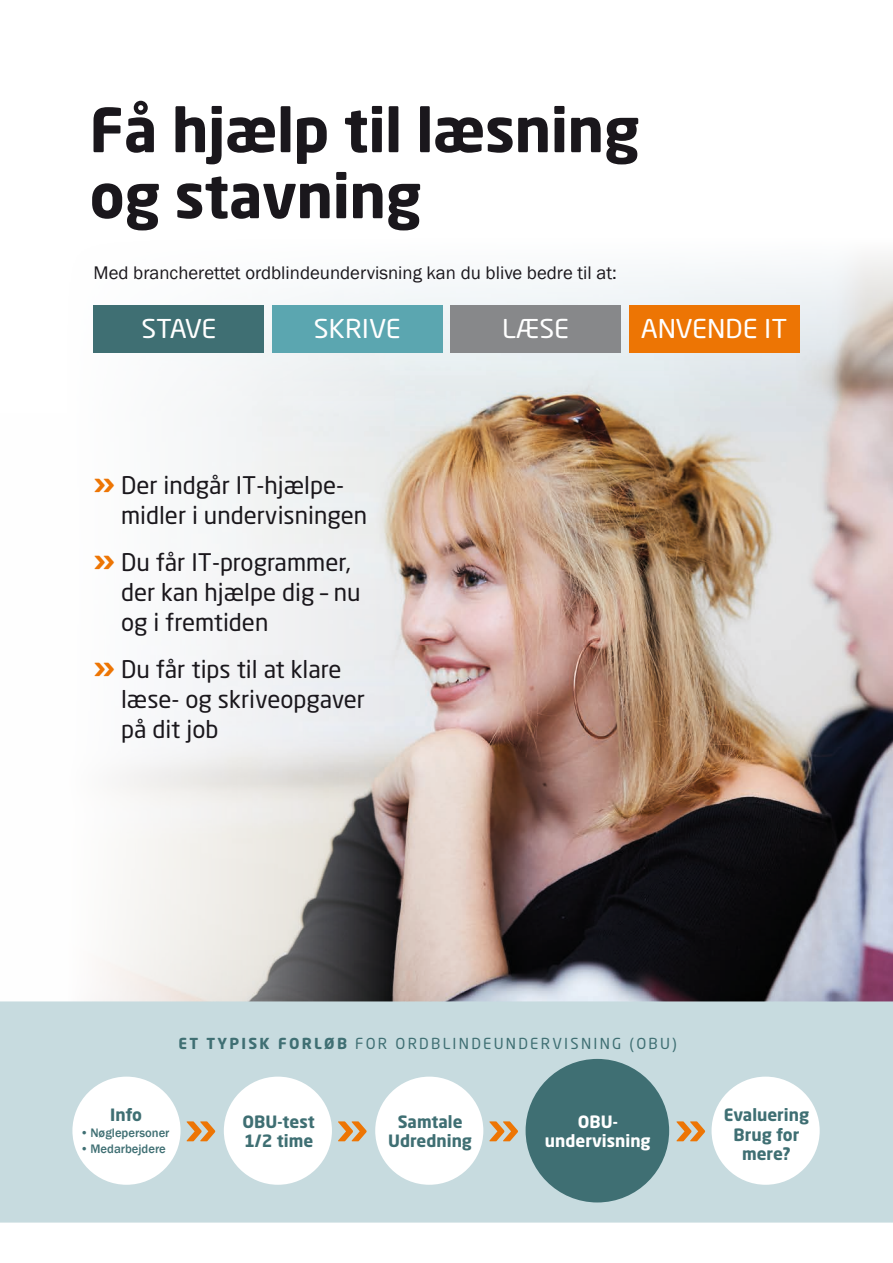
<style>
.page{position:relative;width:893px;height:1263px;background:#fff}
.page>*{position:absolute;margin:0;border:0;box-sizing:border-box;transform-origin:0 0}
.t1{font:700 60px/66px "Neo Sans Std";letter-spacing:-.01em;color:#1a171c}
.Rubrik_stor{font:25.65px "Neo Sans Std";color:#fff;scale:1.05 1}
.Brød{font:24px/30px "Neo Sans Std";color:#1a171c}
.Brød-2{font:18.75px "Franklin Gothic";color:#1a171c}
.Brød-3{font:700 16.8px/19.5px "Neo Sans Std";color:#3f6f73;text-align:center}
.Brød-4{font:700 16.8px/19.5px "Neo Sans Std";color:#fff;text-align:center}
.t2{font:15px "Neo Sans Std";letter-spacing:.15em;color:#3f6f73}
.Brød-5{font:500 12.6px "Franklin Gothic";color:#3f6f73}
.s1{font-weight:700;font-size:30px;color:#ed7504}
.s2{font-weight:700}
</style>
<div class="page">
<img style="left:93px;top:256px;width:800px;height:745px">
<div style="left:0;top:1001px;width:893px;height:221px;background:#c7dbdf"></div>
<div style="left:72px;top:1076px;width:109px;height:109px;background:#fff;border-radius:50%"></div>
<div style="left:224px;top:1076px;width:108px;height:109px;background:#fff;border-radius:50%"></div>
<div style="left:375px;top:1076px;width:108px;height:109px;background:#fff;border-radius:50%"></div>
<div style="left:526px;top:1059px;width:143px;height:143px;background:#3f6f73;border-radius:50%"></div>
<div style="left:711px;top:1076px;width:109px;height:109px;background:#fff;border-radius:50%"></div>
<svg style="left:187px;top:1121px;width:28px;height:20px"></svg>
<svg style="left:338px;top:1121px;width:29px;height:20px"></svg>
<svg style="left:489px;top:1121px;width:29px;height:20px"></svg>
<svg style="left:676px;top:1121px;width:29px;height:20px"></svg>
<div style="left:94px;top:305px;width:170px;height:48px;background:#3f6f73"></div>
<div style="left:272px;top:305px;width:171px;height:48px;background:#5ba6b0"></div>
<div style="left:450px;top:305px;width:171px;height:48px;background:#87888a"></div>
<div style="left:629px;top:305px;width:170px;height:48px;background:#ed7504"></div>
<p class="t1" style="left:90px;top:95px;width:552px">Få hjælp til læsning og stavning</p>
<p class="Brød-2" style="left:94px;top:261px;width:525px">Med brancherettet ordblindeundervisning kan du blive bedre til at:</p>
<p class="Rubrik_stor" style="left:141px;top:313px;width:73px">STAVE</p>
<p class="Rubrik_stor" style="left:314px;top:313px;width:84px">SKRIVE</p>
<p class="Rubrik_stor" style="left:502px;top:313px;width:65px">LÆSE</p>
<p class="Rubrik_stor" style="left:641px;top:313px;width:141px">ANVENDE IT</p>
<p class="Brød" style="left:121px;top:470px;width:248px;text-indent:-27px"><span class="s1">»</span> Der indgår IT-hjælpe&shy;midler i undervisningen</p>
<p class="Brød" style="left:121px;top:547px;width:241px;text-indent:-27px"><span class="s1">»</span> Du får IT-programmer, der kan hjælpe dig – nu og i fremtiden</p>
<p class="Brød" style="left:121px;top:654px;width:246px;text-indent:-27px"><span class="s1">»</span> Du får tips til at klare læse- og skriveopgaver på dit job</p>
<p class="t2" style="left:178px;top:1035px;width:500px"><span class="s2">ET TYPISK FORLØB</span> FOR ORDBLINDEUNDERVISNING (OBU)</p>
<p class="Brød-3" style="left:110px;top:1104px;width:33px">Info</p>
<p class="Brød-5" style="left:80px;top:1125px;width:91px">• Nøglepersoner</p>
<p class="Brød-5" style="left:80px;top:1141px;width:87px">• Medarbejdere</p>
<p class="Brød-3" style="left:243px;top:1111px;width:74px">OBU-test</p>
<p class="Brød-3" style="left:244px;top:1131px;width:71px">1/2 time</p>
<p class="Brød-3" style="left:398px;top:1111px;width:66px">Samtale</p>
<p class="Brød-3" style="left:388px;top:1131px;width:85px">Udredning</p>
<p class="Brød-4" style="left:545px;top:1111px;width:107px">OBU&shy;undervisning</p>
<p class="Brød-3" style="left:724px;top:1105px;width:87px">Evaluering</p>
<p class="Brød-3" style="left:734px;top:1124px;width:67px">Brug for mere?</p>
</div>
